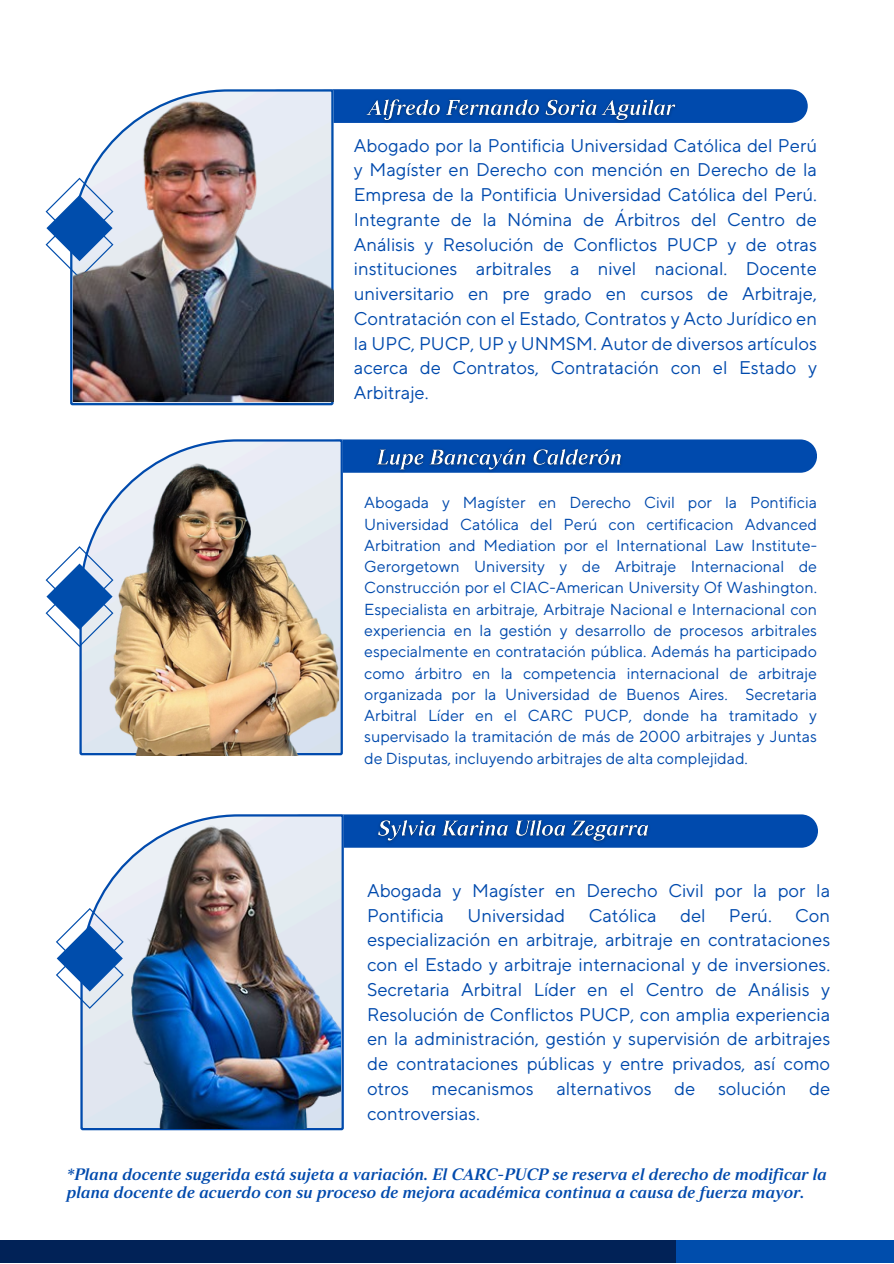
<style>
.page{position:relative;width:894px;height:1264px;background:#fff}
.page>*{position:absolute;margin:0;border:0;box-sizing:border-box;transform-origin:0 0}
.t1{font:18.3px/24.8px "TT Norms Pro";color:#004aad;text-align:justify}
.t2{font:16.5px/18.5px "Strato Pro Demi Bold It";color:#004aad}
.t3{font:15.9px/21.3px "TT Norms Pro";color:#004aad;text-align:justify}
</style>
<div class="page">
<div style="left:0;top:1240px;width:681px;height:23px;background:#012257"></div>
<div style="left:676px;top:1240px;width:217px;height:23px;background:#004dac"></div>
<svg style="left:333px;top:89px;width:474px;height:34px;background:#0850af"></svg>
<svg style="left:70px;top:89px;width:263px;height:316px"></svg>
<svg style="left:46px;top:178px;width:28px;height:100px"></svg>
<img style="left:74px;top:97px;width:259px;height:304px">
<img style="left:360px;top:93px;width:322px;height:30px">
<div style="left:344px;top:814px;width:473px;height:33px;background:#004aad"></div>
<svg style="left:80px;top:814px;width:264px;height:316px"></svg>
<svg style="left:56px;top:908px;width:38px;height:100px"></svg>
<img style="left:94px;top:824px;width:247px;height:303px">
<img style="left:372px;top:814px;width:281px;height:33px">
<svg style="left:343px;top:439px;width:473px;height:34px;background:#0a51b0"></svg>
<svg style="left:79px;top:439px;width:264px;height:316px"></svg>
<svg style="left:46px;top:546px;width:38px;height:101px"></svg>
<img style="left:370px;top:443px;width:257px;height:30px">
<img style="left:84px;top:456px;width:254px;height:299px">
<p class="t1" style="left:354px;top:134px;width:464px">Abogado por la Pontificia Universidad Católica del Perú y Magíster en Derecho con mención en Derecho de la Empresa de la Pontificia Universidad Católica del Perú.<br>Integrante de la Nómina de Árbitros del Centro de Análisis y Resolución de Conflictos PUCP y de otras instituciones arbitrales a nivel nacional. Docente universitario en pre grado en cursos de Arbitraje, Contratación con el Estado, Contratos y Acto Jurídico en la UPC, PUCP, UP y UNMSM. Autor de diversos artículos acerca de Contratos, Contratación con el Estado y Arbitraje.</p>
<p class="t3" style="left:364px;top:493px;width:454px">Abogada y Magíster en Derecho Civil por la Pontificia Universidad Católica del Perú con certificacion Advanced Arbitration and Mediation por el International Law Institute-Gerorgetown University y de Arbitraje Internacional de Construcción por el CIAC-American University Of Washington.<br>Especialista en arbitraje, Arbitraje Nacional e Internacional con experiencia en la gestión y desarrollo de procesos arbitrales especialmente en contratación pública. Además ha participado como árbitro en la competencia internacional de arbitraje organizada por la Universidad de Buenos Aires. Secretaria Arbitral Líder en el CARC PUCP, donde ha tramitado y supervisado la tramitación de más de 2000 arbitrajes y Juntas de Disputas, incluyendo arbitrajes de alta complejidad.</p>
<p class="t1" style="left:367px;top:878px;width:464px">Abogada y Magíster en Derecho Civil por la por la<br>Pontificia</p>
<p class="t1" style="left:367px;top:903px;width:464px;text-indent:428px">Con especialización en arbitraje, arbitraje en contrataciones con el Estado y arbitraje internacional y de inversiones.<br>Secretaria Arbitral Líder en el Centro de Análisis y Resolución de Conflictos PUCP, con amplia experiencia en la administración, gestión y supervisión de arbitrajes de contrataciones públicas y entre privados, así como otros mecanismos alternativos de solución de controversias.</p>
<p class="t1" style="left:467px;top:903px;width:99px">Universidad</p>
<p class="t1" style="left:588px;top:903px;width:69px">Católica</p>
<p class="t1" style="left:679px;top:903px;width:27px">del</p>
<p class="t1" style="left:728px;top:903px;width:44px">Perú.</p>
<h3 class="t2" style="left:67px;top:1166px;width:761px">*Plana docente sugerida está sujeta a variación. El CARC-PUCP se reserva el derecho de modificar la plana docente de acuerdo con su proceso de mejora académica continua a causa de fuerza mayor.</h3>
</div>
